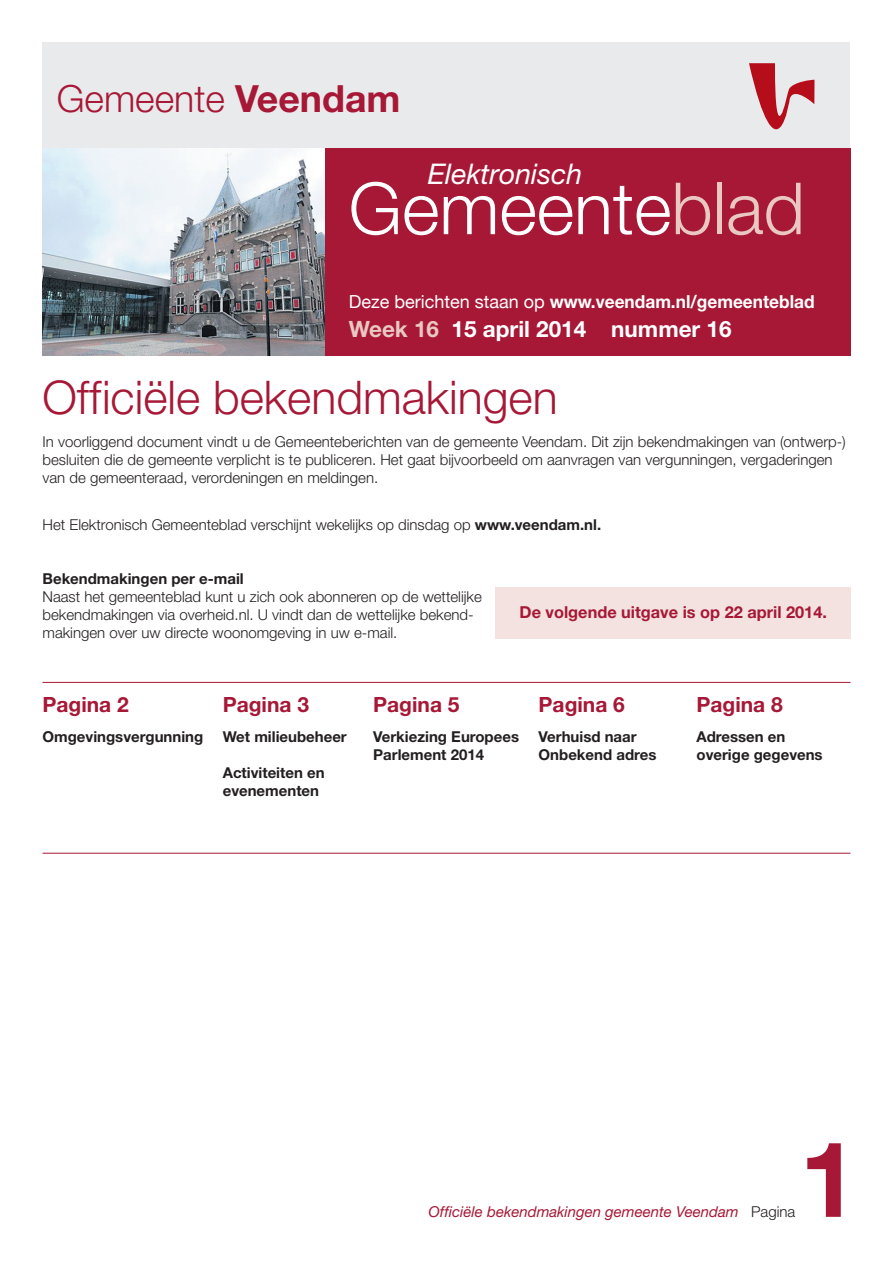
<style>
.page{position:relative;width:893px;height:1263px;background:#fff}
.page>*{position:absolute;margin:0;border:0;box-sizing:border-box;transform-origin:0 0}
.t1{font:700 105px "Helvetica Neue LT Std";color:#a61836}
.t2{font:300 72px "Helvetica Neue LT Std";color:#fff}
.t3{font:300 46.5px "Helvetica Neue LT Std";color:#a61836}
.t4{font:300 37.5px "Helvetica Neue LT Std";color:#a61836}
.t5{font:italic 28.5px "Helvetica Neue LT Std";color:#fff}
.t6{font:700 22.5px "Helvetica Neue LT Std";color:#fff}
.t7{font:700 21px "Helvetica Neue LT Std";color:#a61836}
.t8{font:700 18px "Helvetica Neue LT Std";color:#fff;scale:.96 1}
.t9{font:700 16.5px "Helvetica Neue LT Std";color:#a61836}
.t10{font:300 15px/18px "Helvetica Neue LT Std";color:#231f20}
.t11{font:700 15px/18px "Helvetica Neue LT Std";color:#231f20}
.t12{font:italic 15px "Helvetica Neue LT Std";color:#a61836}
.s1{font-weight:700}
.s2{color:#e9c7c3}
.s3{font-family:"Helvetica Neue";font-weight:400}
.s4{font-weight:300;font-style:normal;color:#231f20}
</style>
<div class="page">
<div style="left:43px;top:43px;width:807px;height:106px;background:#e9eaeb"></div>
<div style="left:43px;top:149px;width:807px;height:207px;background:#a61836"></div>
<hr style="left:43px;top:682px;width:807px;height:1px;background:#a61836">
<svg style="left:749px;top:63px;width:65px;height:66px"></svg>
<hr style="left:43px;top:853px;width:807px;height:1px;background:#a61836">
<div style="left:495px;top:587px;width:355px;height:52px;background:#f3e2df"></div>
<img style="left:43px;top:149px;width:282px;height:207px">
<h3 class="t4" style="left:57px;top:85px;width:345px">Gemeente <span class="s1">Veendam</span></h3>
<h3 class="t5" style="left:428px;top:164px;width:156px">Elektronisch</h3>
<h2 class="t2" style="left:349px;top:183px;width:458px">Gemeente<span class="s2">blad</span></h2>
<p class="t8" style="left:349px;top:295px;width:487px"><span class="s3">Deze berichten staan op</span> www.veendam.nl/gemeenteblad</p>
<h3 class="t6" style="left:349px;top:321px;width:384px"><span class="s2">Week 16</span> 15 april 2014 nummer 16</h3>
<h3 class="t3" style="left:43px;top:381px;width:517px">Officiële bekendmakingen</h3>
<p class="t10" style="left:43px;top:434px;width:805px">In voorliggend document vindt u de Gemeenteberichten van de gemeente Veendam. Dit zijn bekendmakingen van (ontwerp-) besluiten die de gemeente verplicht is te publiceren. Het gaat bijvoorbeeld om aanvragen van vergunningen, vergaderingen van de gemeenteraad, verordeningen en meldingen.</p>
<p class="t10" style="left:43px;top:517px;width:560px">Het Elektronisch Gemeenteblad verschijnt wekelijks op dinsdag op <span class="s1">www.veendam.nl.</span></p>
<p class="t11" style="left:43px;top:571px;width:203px">Bekendmakingen per e-mail</p>
<p class="t10" style="left:43px;top:589px;width:441px">Naast het gemeenteblad kunt u zich ook abonneren op de wettelijke bekendmakingen via overheid.nl. U vindt dan de wettelijke bekend&shy;makingen over uw directe woonomgeving in uw e-mail.</p>
<p class="t9" style="left:520px;top:606px;width:309px">De volgende uitgave is op 22 april 2014.</p>
<h3 class="t7" style="left:43px;top:697px;width:88px">Pagina 2</h3>
<h3 class="t7" style="left:223px;top:697px;width:88px">Pagina 3</h3>
<h3 class="t7" style="left:373px;top:697px;width:88px">Pagina 5</h3>
<h3 class="t7" style="left:539px;top:697px;width:88px">Pagina 6</h3>
<h3 class="t7" style="left:696px;top:697px;width:88px">Pagina 8</h3>
<p class="t11" style="left:43px;top:729px;width:162px">Omgevingsvergunning</p>
<p class="t11" style="left:223px;top:729px;width:126px">Wet milieubeheer</p>
<p class="t11" style="left:373px;top:729px;width:147px">Verkiezing Europees</p>
<p class="t11" style="left:539px;top:729px;width:100px">Verhuisd naar</p>
<p class="t11" style="left:696px;top:729px;width:90px">Adressen en</p>
<p class="t11" style="left:373px;top:747px;width:112px">Parlement 2014</p>
<p class="t11" style="left:539px;top:747px;width:119px">Onbekend adres</p>
<p class="t11" style="left:696px;top:747px;width:128px">overige gegevens</p>
<p class="t11" style="left:223px;top:765px;width:103px">Activiteiten en evenementen</p>
<p class="t12" style="left:429px;top:1206px;width:368px">Officiële bekendmakingen gemeente Veendam <span class="s4">Pagina</span></p>
<h1 class="t1" style="left:800px;top:1142px;width:60px">1</h1>
</div>
